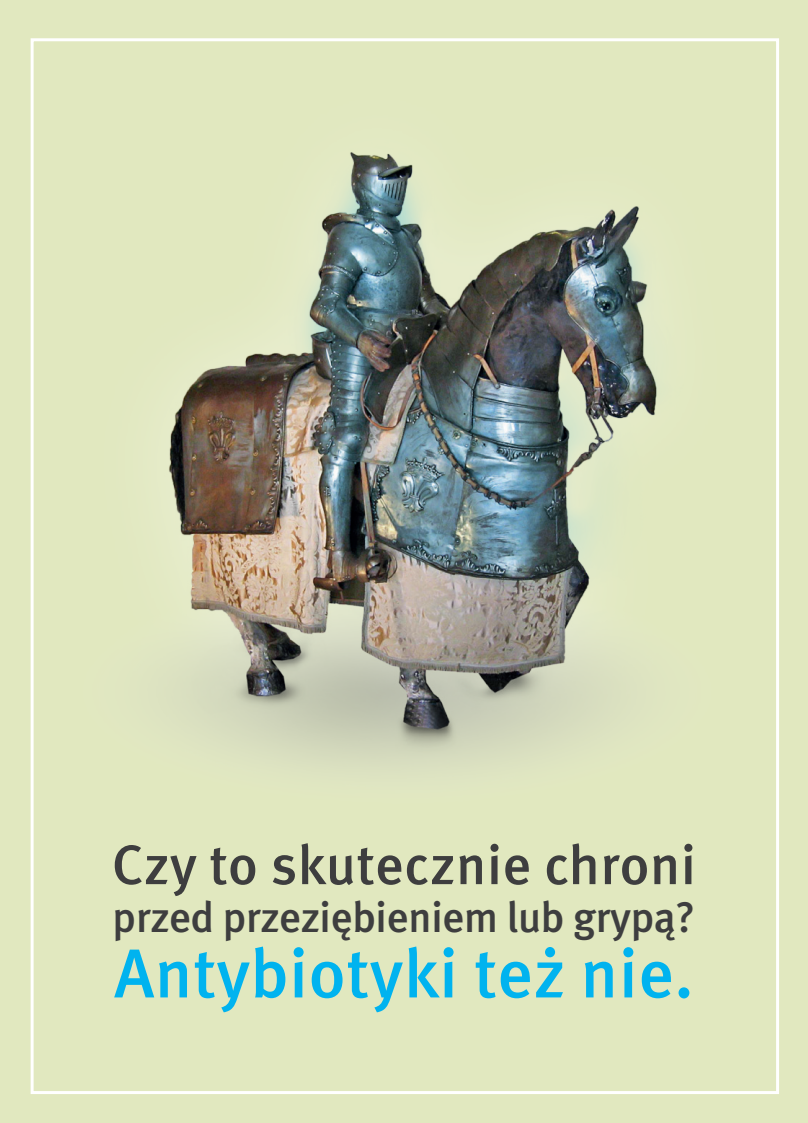
<style>
.page{position:relative;width:808px;height:1123px;background:#e1e8bf}
.page>*{position:absolute;margin:0;border:0;box-sizing:border-box;transform-origin:0 0}
.t1{font:500 69px "Meta Pro";color:#00b3ef}
.t2{font:500 55.5px "Meta Pro";color:#3e3e3f}
.t3{font:500 42.9px "Meta Pro";letter-spacing:-.02em;color:#3e3e3f}
</style>
<div class="page">
<img style="left:30px;top:38px;width:627px;height:875px">
<p class="t2" style="left:112px;top:829px;width:586px">Czy to skutecznie chroni</p>
<p class="t3" style="left:112px;top:890px;width:585px">przed przeziębieniem lub grypą?</p>
<h1 class="t1" style="left:114px;top:929px;width:581px">Antybiotyki też nie.</h1>
</div>
